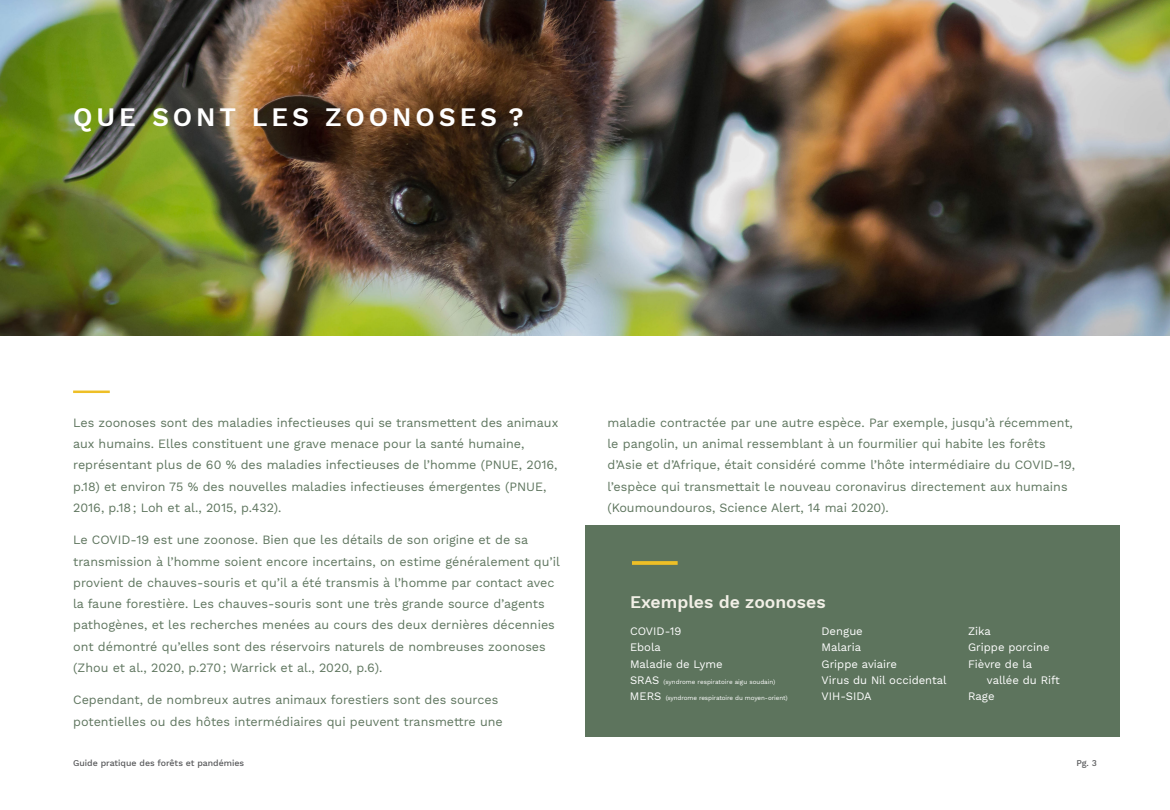
<style>
.page{position:relative;width:1170px;height:810px;background:#fff}
.page>*{position:absolute;margin:0;border:0;box-sizing:border-box;transform-origin:0 0}
.Section_header{font:600 26.25px "Work Sans";letter-spacing:.15em;color:#fff}
.t1{font:600 17.5px "Work Sans";color:#f1efe6}
.Normal_body{font:12.5px/21.2px "Work Sans";color:#5d745d}
.Normal_body-2{font:11.25px/16.2px "Work Sans";color:#fff}
.t2{font:500 8.75px "Work Sans";color:#57585a}
.Normal_body-3{font:6.25px "Work Sans";letter-spacing:-.01em;color:#fff}
.s1{font-size:11.25px}
</style>
<div class="page">
<img style="left:0;top:0;width:1170px;height:335px">
<hr style="left:73px;top:391px;width:37px;height:2px;background:#eebf26">
<div style="left:585px;top:525px;width:534px;height:212px;background:#5d745d"></div>
<svg style="left:632px;top:561px;width:46px;height:4px"></svg>
<p class="Section_header" style="left:73px;top:101px;width:452px">QUE SONT LES ZOONOSES ?</p>
<p class="Normal_body" style="left:73px;top:413px;width:487px">Les zoonoses sont des maladies infectieuses qui se transmettent des animaux aux humains. Elles constituent une grave menace pour la santé humaine, représentant plus de 60 % des maladies infectieuses de l’homme (PNUE, 2016, p.18) et environ 75 % des nouvelles maladies infectieuses émergentes (PNUE, 2016, p.18; Loh et al., 2015, p.432).</p>
<p class="Normal_body" style="left:73px;top:530px;width:488px">Le COVID-19 est une zoonose. Bien que les détails de son origine et de sa transmission à l’homme soient encore incertains, on estime généralement qu’il provient de chauves-souris et qu’il a été transmis à l’homme par contact avec la faune forestière. Les chauves-souris sont une très grande source d’agents pathogènes, et les recherches menées au cours des deux dernières décennies ont démontré qu’elles sont des réservoirs naturels de nombreuses zoonoses (Zhou et al., 2020, p.270; Warrick et al., 2020, p.6).</p>
<p class="Normal_body" style="left:73px;top:690px;width:431px">Cependant, de nombreux autres animaux forestiers sont des sources potentielles ou des hôtes intermédiaires qui peuvent transmettre une</p>
<p class="Normal_body" style="left:608px;top:413px;width:469px">maladie contractée par une autre espèce. Par exemple, jusqu’à récemment, le pangolin, un animal ressemblant à un fourmilier qui habite les forêts d’Asie et d’Afrique, était considéré comme l’hôte intermédiaire du COVID-19, l’espèce qui transmettait le nouveau coronavirus directement aux humains (Koumoundouros, Science Alert, 14 mai 2020).</p>
<p class="t1" style="left:630px;top:591px;width:197px">Exemples de zoonoses</p>
<p class="Normal_body-2" style="left:630px;top:624px;width:94px">COVID-19<br>Ebola<br>Maladie de Lyme</p>
<p class="Normal_body-3" style="left:630px;top:678px;width:147px"><span class="s1">SRAS</span> (syndrome respiratoire aigu soudain)</p>
<p class="Normal_body-3" style="left:630px;top:694px;width:159px"><span class="s1">MERS</span> (syndrome respiratoire du moyen-orient)</p>
<p class="Normal_body-2" style="left:822px;top:624px;width:127px">Dengue<br>Malaria<br>Grippe aviaire<br>Virus du Nil occidental<br>VIH-SIDA</p>
<p class="Normal_body-2" style="left:968px;top:624px;width:24px">Zika</p>
<p class="Normal_body-2" style="left:968px;top:640px;width:83px">Grippe porcine</p>
<p class="Normal_body-2" style="left:968px;top:656px;width:66px">Fièvre de la</p>
<p class="Normal_body-2" style="left:987px;top:672px;width:74px">vallée du Rift</p>
<p class="Normal_body-2" style="left:968px;top:689px;width:28px">Rage</p>
<p class="t2" style="left:73px;top:758px;width:173px">Guide pratique des forêts et pandémies</p>
<p class="t2" style="left:1076px;top:758px;width:22px">Pg. 3</p>
</div>
